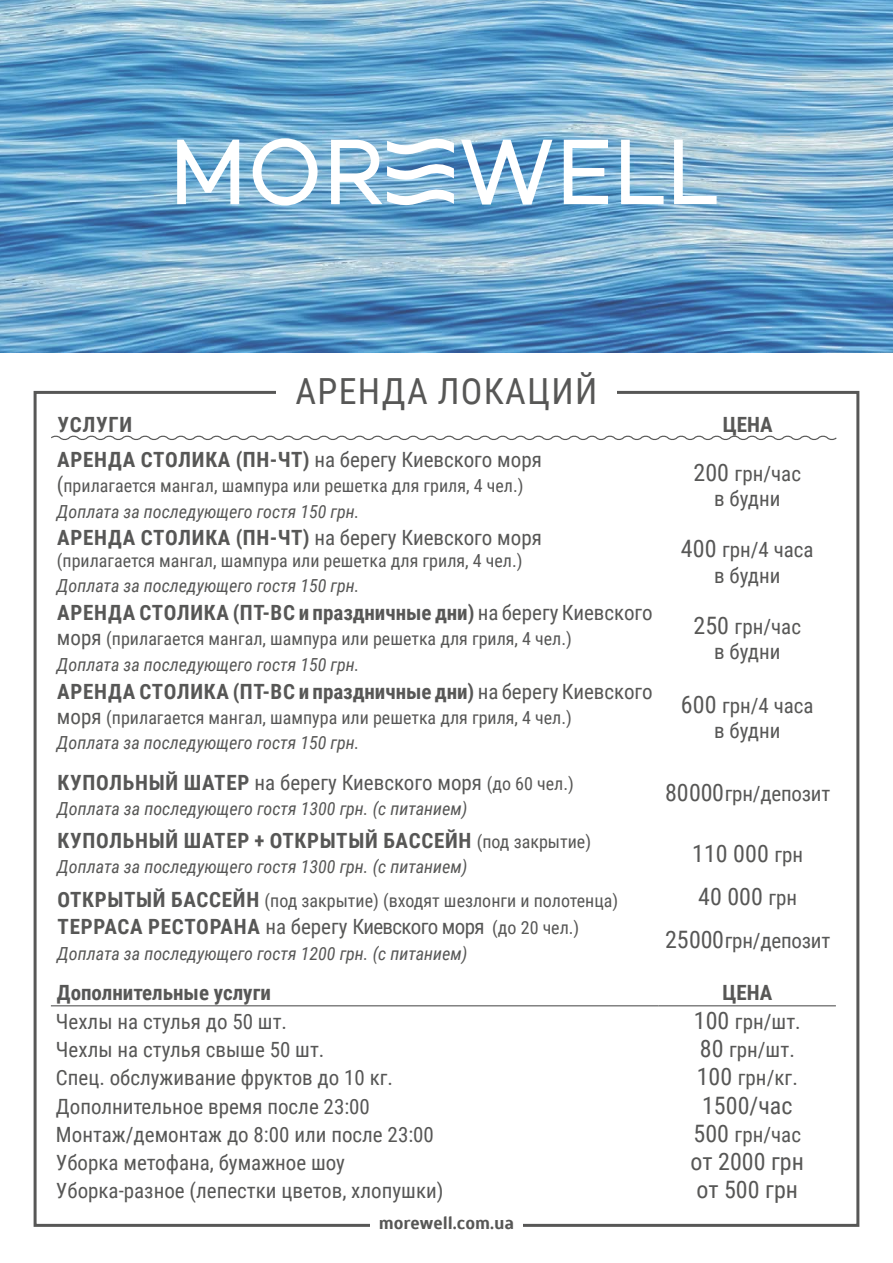
<style>
.page{position:relative;width:893px;height:1263px;background:#fff}
.page>*{position:absolute;margin:0;border:0;box-sizing:border-box;transform-origin:0 0}
.t1{font:36px "Roboto Condensed";letter-spacing:.035em;color:#575756}
.t2{font:24px "Roboto Condensed";color:#575756}
.t3{font:21px/25.2px "Roboto Condensed";color:#575756;text-align:center}
.t4{font:700 21px "Roboto Condensed";letter-spacing:.02em;color:#575756}
.t5{font:21px "Roboto Condensed";letter-spacing:-.03em;color:#575756}
.t6{font:700 21px "Roboto Condensed";color:#575756}
.t7{font:italic 18px/33.5px "Roboto Condensed";color:#575756}
.t8{font:18px "Roboto Condensed";color:#575756}
.t9{font:700 18px "Scada";color:#575756}
.s1{font-weight:700}
.s2{font-size:21px}
.s3{font-size:24px}
.s4{font-weight:400}
.s5{font-size:18px}
.s6{font-weight:400;font-size:18px}
.s7{font-weight:700;font-style:normal;font-size:21px}
.s8{font-style:normal}
</style>
<div class="page">
<svg style="left:51px;top:435px;width:786px;height:5px"></svg>
<hr style="left:51px;top:1005px;width:608px;height:1px;background:#575756">
<hr style="left:659px;top:1005px;width:177px;height:1px;background:#575756">
<img style="left:0;top:0;width:893px;height:353px">
<svg style="left:461px;top:140px;width:256px;height:65px"></svg>
<svg style="left:177px;top:137px;width:277px;height:69px"></svg>
<h1 class="t1" style="left:296px;top:366px;width:303px">АРЕНДА ЛОКАЦИЙ</h1>
<p class="t4" style="left:58px;top:410px;width:76px">УСЛУГИ</p>
<p class="t4" style="left:723px;top:410px;width:51px">ЦЕНА</p>
<p class="t3" style="left:57px;top:446px;width:486px"><span class="s1">АРЕНДА СТОЛИКА (ПН-ЧТ)</span> на берегу Киевского моря</p>
<p class="t8" style="left:57px;top:473px;width:468px"><span class="s2">(</span>прилагается мангал, шампура или решетка для гриля, 4 чел.)</p>
<p class="t3" style="left:694px;top:460px;width:109px"><span class="s3">200</span> грн/час в будни</p>
<p class="t7" style="left:57px;top:494px;width:304px">Доплата за последующего гостя 150 грн.</p>
<p class="t3" style="left:57px;top:524px;width:486px"><span class="s1">АРЕНДА СТОЛИКА (ПН-ЧТ)</span> на берегу Киевского моря</p>
<p class="t8" style="left:57px;top:548px;width:467px">(прилагается мангал, шампура или решетка для гриля, 4 чел.)</p>
<p class="t3" style="left:681px;top:536px;width:134px"><span class="s3">400</span> грн/4 часа в будни</p>
<p class="t7" style="left:57px;top:569px;width:304px">Доплата за последующего гостя 150 грн.</p>
<p class="t4" style="left:57px;top:598px;width:597px">АРЕНДА СТОЛИКА (ПТ-ВС и праздничные дни) <span class="s4">на берегу Киевского</span></p>
<p class="t8" style="left:57px;top:626px;width:516px"><span class="s2">моря</span> (прилагается мангал, шампура или решетка для гриля, 4 чел.)</p>
<p class="t3" style="left:694px;top:613px;width:109px"><span class="s3">250</span> грн/час в будни</p>
<p class="t7" style="left:57px;top:647px;width:304px">Доплата за последующего гостя 150 грн.</p>
<p class="t4" style="left:57px;top:676px;width:597px">АРЕНДА СТОЛИКА (ПТ-ВС и праздничные дни) <span class="s4">на берегу Киевского</span></p>
<p class="t8" style="left:57px;top:705px;width:517px"><span class="s2">моря</span> (прилагается мангал, шампура или решетка для гриля, 4 чел.)</p>
<p class="t3" style="left:681px;top:692px;width:134px"><span class="s3">600</span> грн/4 часа в будни</p>
<p class="t7" style="left:57px;top:725px;width:304px">Доплата за последующего гостя 150 грн.</p>
<p class="t3" style="left:58px;top:769px;width:518px"><span class="s1">КУПОЛЬНЫЙ ШАТЕР</span> на берегу Киевского моря <span class="s5">(до 60 чел.)</span></p>
<p class="t7" style="left:57px;top:791px;width:412px">Доплата за последующего гостя 1300 грн. (с питанием)</p>
<p class="t4" style="left:58px;top:825px;width:535px">КУПОЛЬНЫЙ ШАТЕР + ОТКРЫТЫЙ БАССЕЙН <span class="s6">(под закрытие)</span></p>
<p class="t7" style="left:57px;top:849px;width:562px">Доплата за последующего гостя 1300 грн. (с питанием)<br><span class="s7">ОТКРЫТЫЙ БАССЕЙН</span> <span class="s8">(под закрытие) (входят шезлонги и полотенца)</span></p>
<p class="t5" style="left:58px;top:912px;width:523px"><span class="s1">ТЕРРАСА РЕСТОРАНА</span> на берегу Киевского моря <span class="s5">(до 20 чел.)</span></p>
<p class="t7" style="left:57px;top:936px;width:412px">Доплата за последующего гостя 1200 грн. (с питанием)</p>
<p class="t3" style="left:665px;top:780px;width:167px"><span class="s3">80 000</span> грн/депозит</p>
<p class="t2" style="left:692px;top:836px;width:112px">110 000 <span class="s2">грн</span></p>
<p class="t2" style="left:698px;top:879px;width:101px">40 000 <span class="s2">грн</span></p>
<p class="t3" style="left:665px;top:927px;width:167px"><span class="s3">25 000</span> грн/депозит</p>
<p class="t6" style="left:57px;top:978px;width:216px">Дополнительные услуги</p>
<p class="t4" style="left:722px;top:978px;width:51px">ЦЕНА</p>
<p class="t3" style="left:56px;top:1008px;width:233px">Чехлы на стулья до 50 шт.</p>
<p class="t3" style="left:694px;top:1008px;width:108px"><span class="s3">100</span> грн/шт.</p>
<p class="t3" style="left:56px;top:1036px;width:270px">Чехлы на стулья свыше 50 шт.</p>
<p class="t3" style="left:700px;top:1036px;width:97px"><span class="s3">80</span> грн/шт.</p>
<p class="t3" style="left:56px;top:1064px;width:339px">Спец. обслуживание фруктов до 10 кг.</p>
<p class="t3" style="left:697px;top:1064px;width:103px"><span class="s3">100</span> грн/кг.</p>
<p class="t3" style="left:56px;top:1093px;width:316px">Дополнительное время после 23:00</p>
<p class="t2" style="left:702px;top:1088px;width:92px">1500/час</p>
<p class="t3" style="left:56px;top:1121px;width:379px">Монтаж/демонтаж до 8:00 или после 23:00</p>
<p class="t3" style="left:694px;top:1121px;width:109px"><span class="s3">500</span> грн/час</p>
<p class="t3" style="left:56px;top:1149px;width:291px">Уборка метофана, бумажное шоу</p>
<p class="t2" style="left:691px;top:1144px;width:115px">от 2000 грн</p>
<p class="t3" style="left:56px;top:1177px;width:389px">Уборка-разное (лепестки цветов, хлопушки)</p>
<p class="t2" style="left:697px;top:1173px;width:103px">от 500 грн</p>
<p class="t9" style="left:379px;top:1211px;width:137px">morewell.com.ua</p>
</div>
